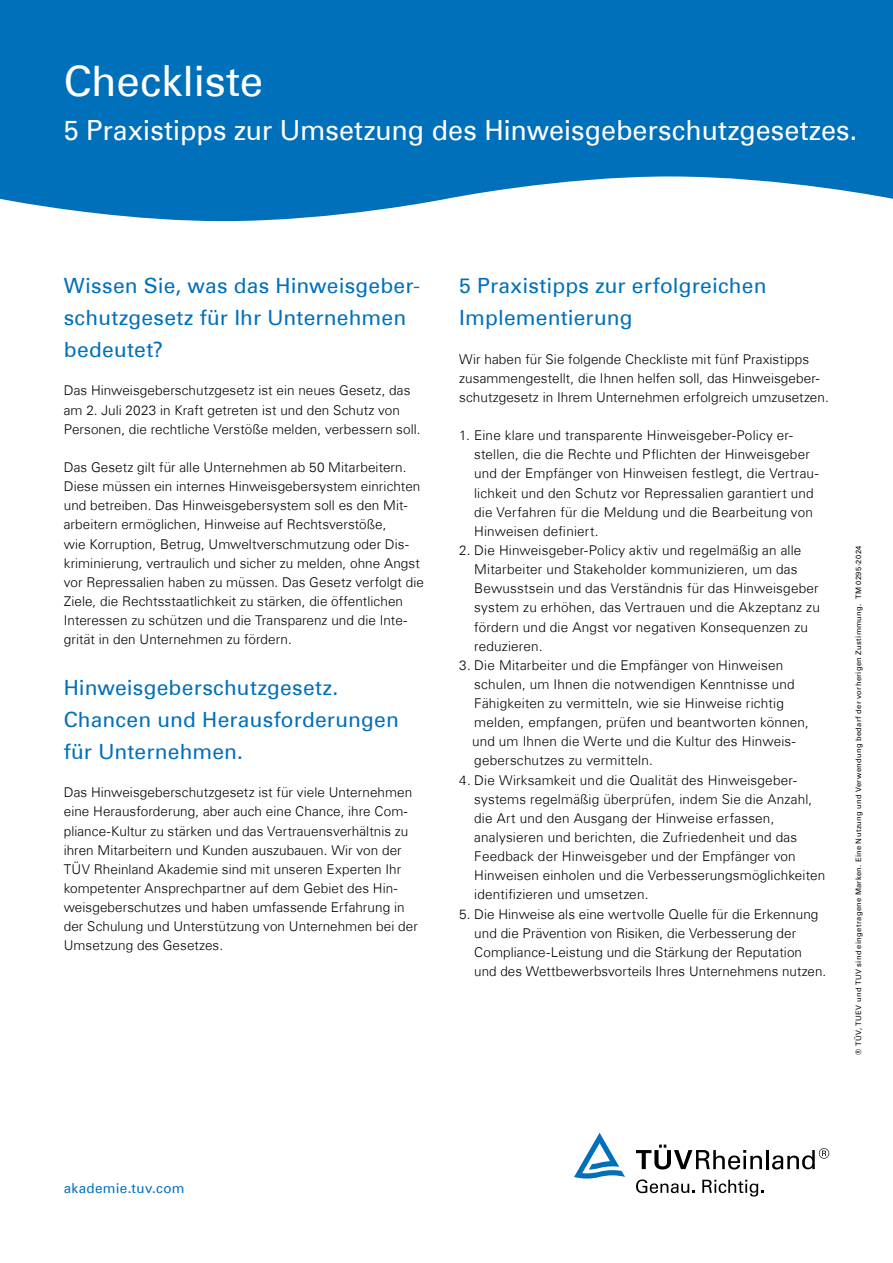
<style>
.page{position:relative;width:893px;height:1263px;background:#fff}
.page>*{position:absolute;margin:0;border:0;box-sizing:border-box;transform-origin:0 0}
._01_Headline{font:42px "Univers Com 55 Roman";letter-spacing:-.005em;color:#fff}
._01_Headline-2{font:27.75px "Univers Com 55 Roman";color:#fff}
._02_Subheadline___Intro{font:21px/32px "Univers Com 55 Roman";letter-spacing:.01em;color:#0070ba}
._03_Copy{font:300 13.5px/19.2px "Univers Com 45";letter-spacing:.01em;color:#000}
._02_Subheadline___Intro-2{font:300 13.5px/19.2px "Univers Com 45";letter-spacing:.005em;color:#000}
._03_Copy-2{font:13.5px "Univers Com 55 Roman";letter-spacing:.025em;color:#0070ba}
._10_Trademark_Protection_Note_black{font:7.5px "Univers Com 55 Roman";letter-spacing:.05em;color:#000}
</style>
<div class="page">
<svg style="left:636px;top:1144px;width:126px;height:25px"></svg>
<hr style="left:766px;top:1150px;width:3px;height:19px;background:#000">
<svg style="left:772px;top:1148px;width:57px;height:21px"></svg>
<svg style="left:636px;top:1179px;width:58px;height:14px"></svg>
<svg style="left:702px;top:1180px;width:61px;height:16px"></svg>
<svg style="left:574px;top:1133px;width:51px;height:45px"></svg>
<svg style="left:0;top:0;width:893px;height:221px;background:#197ec0"></svg>
<p class="_01_Headline" style="left:64px;top:55px;width:201px">Checkliste</p>
<p class="_01_Headline-2" style="left:64px;top:114px;width:795px">5 Praxistipps zur Umsetzung des Hinweisgeberschutzgesetzes.</p>
<p class="_02_Subheadline___Intro" style="left:64px;top:270px;width:358px">Wissen Sie, was das Hinweisgeber&shy;schutzgesetz für Ihr Unternehmen bedeutet?</p>
<p class="_03_Copy" style="left:64px;top:381px;width:358px">Das Hinweisgeberschutzgesetz ist ein neues Gesetz, das am 2. Juli 2023 in Kraft getreten ist und den Schutz von<br>Personen, die rechtliche Verstöße melden, verbessern soll.</p>
<p class="_03_Copy" style="left:64px;top:458px;width:362px">Das Gesetz gilt für alle Unternehmen ab 50 Mitarbeitern.<br>Diese müssen ein internes Hinweisgebersystem einrichten und betreiben. Das Hinweisgebersystem soll es den Mit&shy;arbeitern ermöglichen, Hinweise auf Rechtsverstöße,<br>wie Korruption, Betrug, Umweltverschmutzung oder Dis&shy;kriminierung, vertraulich und sicher zu melden, ohne Angst vor Repressalien haben zu müssen. Das Gesetz verfolgt die Ziele, die Rechtsstaatlichkeit zu stärken, die öffentlichen Interessen zu schützen und die Transparenz und die Inte&shy;grität in den Unternehmen zu fördern.</p>
<p class="_02_Subheadline___Intro" style="left:64px;top:672px;width:337px">Hinweisgeberschutzgesetz.<br>Chancen und Herausforderungen für Unternehmen.</p>
<p class="_02_Subheadline___Intro-2" style="left:64px;top:783px;width:356px">Das Hinweisgeberschutzgesetz ist für viele Unternehmen eine Herausforderung, aber auch eine Chance, ihre Com&shy;pliance-Kultur zu stärken und das Vertrauensverhältnis zu ihren Mitarbeitern und Kunden auszubauen. Wir von der TÜV Rheinland Akademie sind mit unseren Experten Ihr kompetenter Ansprechpartner auf dem Gebiet des Hin&shy;weisgeberschutzes und haben umfassende Erfahrung in der Schulung und Unterstützung von Unternehmen bei der Umsetzung des Gesetzes.</p>
<p class="_02_Subheadline___Intro" style="left:459px;top:270px;width:309px">5 Praxistipps zur erfolgreichen<br>Implementierung</p>
<p class="_02_Subheadline___Intro-2" style="left:459px;top:349px;width:371px">Wir haben für Sie folgende Checkliste mit fünf Praxistipps zusammengestellt, die Ihnen helfen soll, das Hinweisgeber&shy;schutzgesetz in Ihrem Unternehmen erfolgreich umzusetzen.</p>
<p class="_03_Copy" style="left:474px;top:426px;width:346px;text-indent:-15px">1. Eine klare und transparente Hinweisgeber-Policy er&shy;stellen, die die Rechte und Pflichten der Hinweisgeber und der Empfänger von Hinweisen festlegt, die Vertrau&shy;lichkeit und den Schutz vor Repressalien garantiert und die Verfahren für die Meldung und die Bearbeitung von Hinweisen definiert.</p>
<p class="_03_Copy" style="left:474px;top:540px;width:347px;text-indent:-15px">2. Die Hinweisgeber-Policy aktiv und regelmäßig an alle Mitarbeiter und Stakeholder kommunizieren, um das Bewusstsein und das Verständnis für das Hinweisgeber system zu erhöhen, das Vertrauen und die Akzeptanz zu fördern und die Angst vor negativen Konsequenzen zu reduzieren.</p>
<p class="_03_Copy" style="left:472px;top:655px;width:339px;text-indent:-13px">3. Die Mitarbeiter und die Empfänger von Hinweisen schulen, um Ihnen die notwendigen Kenntnisse und Fähigkeiten zu vermitteln, wie sie Hinweise richtig melden, empfangen, prüfen und beantworten können, und um Ihnen die Werte und die Kultur des Hinweis&shy;geberschutzes zu vermitteln.</p>
<p class="_03_Copy" style="left:474px;top:770px;width:353px;text-indent:-15px">4. Die Wirksamkeit und die Qualität des Hinweisgeber&shy;systems regelmäßig überprüfen, indem Sie die Anzahl, die Art und den Ausgang der Hinweise erfassen, analysieren und berichten, die Zufriedenheit und das Feedback der Hinweisgeber und der Empfänger von Hinweisen einholen und die Verbesserungsmöglichkeiten identifizieren und umsetzen.</p>
<p class="_03_Copy" style="left:474px;top:904px;width:354px;text-indent:-15px">5. Die Hinweise als eine wertvolle Quelle für die Erkennung und die Prävention von Risiken, die Verbesserung der Compliance-Leistung und die Stärkung der Reputation und des Wettbewerbsvorteils Ihres Unternehmens nutzen.</p>
<p class="_10_Trademark_Protection_Note_black" style="left:854px;top:1054px;width:510px;rotate:-90deg">® TÜV, TUEV und TUV sind eingetragene Marken. Eine Nutzung und Verwendung bedarf der vorherigen Zustimmung. TM 0295-2024</p>
<p class="_03_Copy-2" style="left:64px;top:1180px;width:122px">akademie.tuv.com</p>
</div>
